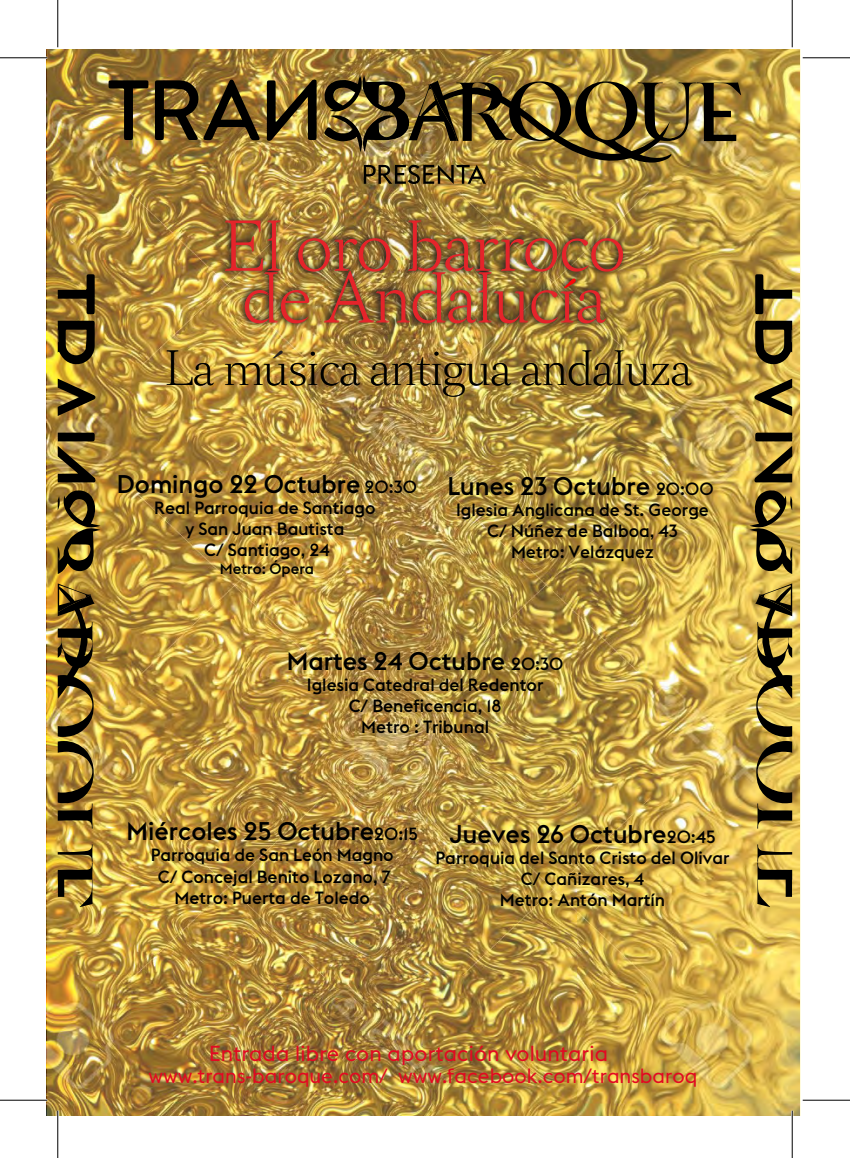
<style>
.page{position:relative;width:850px;height:1158px;background:#fff}
.page>*{position:absolute;margin:0;border:0;box-sizing:border-box;transform-origin:0 0}
.t1{font:300 43.75px "Sang Bleu B Ptest Font";color:#000}
.t2{font:500 25.2px "Euclid Flex";color:#000}
.t3{font:21.35px "Euclid Flex";letter-spacing:.01em;color:#e30922}
.t4{font:20.3px "Euclid Flex";color:#e30922}
.t5{font:500 17.5px/21px "Euclid Flex";color:#000;text-align:center}
.t6{font:500 15.05px "Euclid Flex";color:#000}
.s1{font-size:17.5px}
</style>
<div class="page">
<img style="left:47px;top:49px;width:753px;height:1065px">
<img style="left:266px;top:79px;width:51px;height:62px">
<img style="left:155px;top:80px;width:105px;height:60px">
<img style="left:108px;top:80px;width:40px;height:60px">
<img style="left:324px;top:75px;width:417px;height:109px">
<img style="left:58px;top:844px;width:35px;height:63px">
<svg style="left:58px;top:432px;width:38px;height:50px;background:#655225"></svg>
<svg style="left:58px;top:321px;width:37px;height:45px;background:#53441a"></svg>
<svg style="left:58px;top:378px;width:37px;height:38px"></svg>
<svg style="left:58px;top:274px;width:37px;height:40px"></svg>
<img style="left:58px;top:583px;width:37px;height:245px">
<svg style="left:58px;top:489px;width:42px;height:85px;background:#776126"></svg>
<svg style="left:757px;top:844px;width:35px;height:63px;background:#a48d3f"></svg>
<svg style="left:754px;top:432px;width:38px;height:50px;background:#715d29"></svg>
<svg style="left:755px;top:321px;width:37px;height:45px;background:#594a20"></svg>
<svg style="left:754px;top:378px;width:38px;height:38px"></svg>
<svg style="left:755px;top:274px;width:37px;height:40px"></svg>
<svg style="left:755px;top:583px;width:37px;height:245px;background:#8f7a36"></svg>
<svg style="left:749px;top:489px;width:43px;height:85px;background:#847031"></svg>
<img style="left:160px;top:157px;width:525px;height:230px">
<img style="left:225px;top:220px;width:398px;height:103px">
<svg style="left:273px;top:350px;width:10px;height:8px"></svg>
<hr style="left:57px;top:1110px;width:2px;height:47px;background:#fff">
<hr style="left:791px;top:1110px;width:2px;height:47px;background:#fff">
<hr style="left:0;top:57px;width:47px;height:1px;background:#000">
<hr style="left:802px;top:57px;width:48px;height:1px;background:#000">
<hr style="left:0;top:1099px;width:47px;height:1px;background:#000">
<hr style="left:802px;top:1099px;width:48px;height:1px;background:#000">
<hr style="left:57px;top:0;width:1px;height:47px;background:#000">
<hr style="left:57px;top:1110px;width:1px;height:47px;background:#000">
<hr style="left:792px;top:0;width:1px;height:47px;background:#000">
<hr style="left:792px;top:1110px;width:1px;height:47px;background:#000">
<h1 class="t1" style="left:165px;top:349px;width:528px">La música antigua andaluza</h1>
<h2 class="t2" style="left:117px;top:469px;width:302px">Domingo 22 Octubre <span class="s1">20:30</span></h2>
<p class="t5" style="left:154px;top:497px;width:223px">Real Parroquia de Santiago y San Juan Bautista<br>C/ Santiago, 24</p>
<p class="t6" style="left:220px;top:560px;width:96px">Metro: Ópera</p>
<h2 class="t2" style="left:447px;top:471px;width:268px">Lunes 23 Octubre <span class="s1">20:00</span></h2>
<p class="t5" style="left:456px;top:499px;width:254px">Iglesia Anglicana de St. George<br>C/ Núñez de Balboa, 43<br>Metro: Velázquez</p>
<h2 class="t2" style="left:287px;top:646px;width:278px">Martes 24 Octubre <span class="s1">20:30</span></h2>
<p class="t5" style="left:307px;top:674px;width:238px">Iglesia Catedral del Redentor<br>C/ Beneficencia, 18<br>Metro : Tribunal</p>
<h2 class="t2" style="left:127px;top:816px;width:293px">Miércoles 25 Octubre<span class="s1">20:15</span></h2>
<p class="t5" style="left:151px;top:844px;width:244px">Parroquia de San León Magno<br>C/ Concejal Benito Lozano, 7<br>Metro: Puerta de Toledo</p>
<h2 class="t2" style="left:449px;top:819px;width:268px">Jueves 26 Octubre<span class="s1">20:45</span></h2>
<p class="t5" style="left:435px;top:847px;width:295px">Parroquia del Santo Cristo del Olivar<br>C/ Cañizares, 4<br>Metro: Antón Martín</p>
<p class="t3" style="left:209px;top:1040px;width:400px">Entrada libre con aportación voluntaria</p>
<p class="t4" style="left:149px;top:1063px;width:550px">www.trans-baroque.com/ www.facebook.com/transbaroq</p>
</div>
